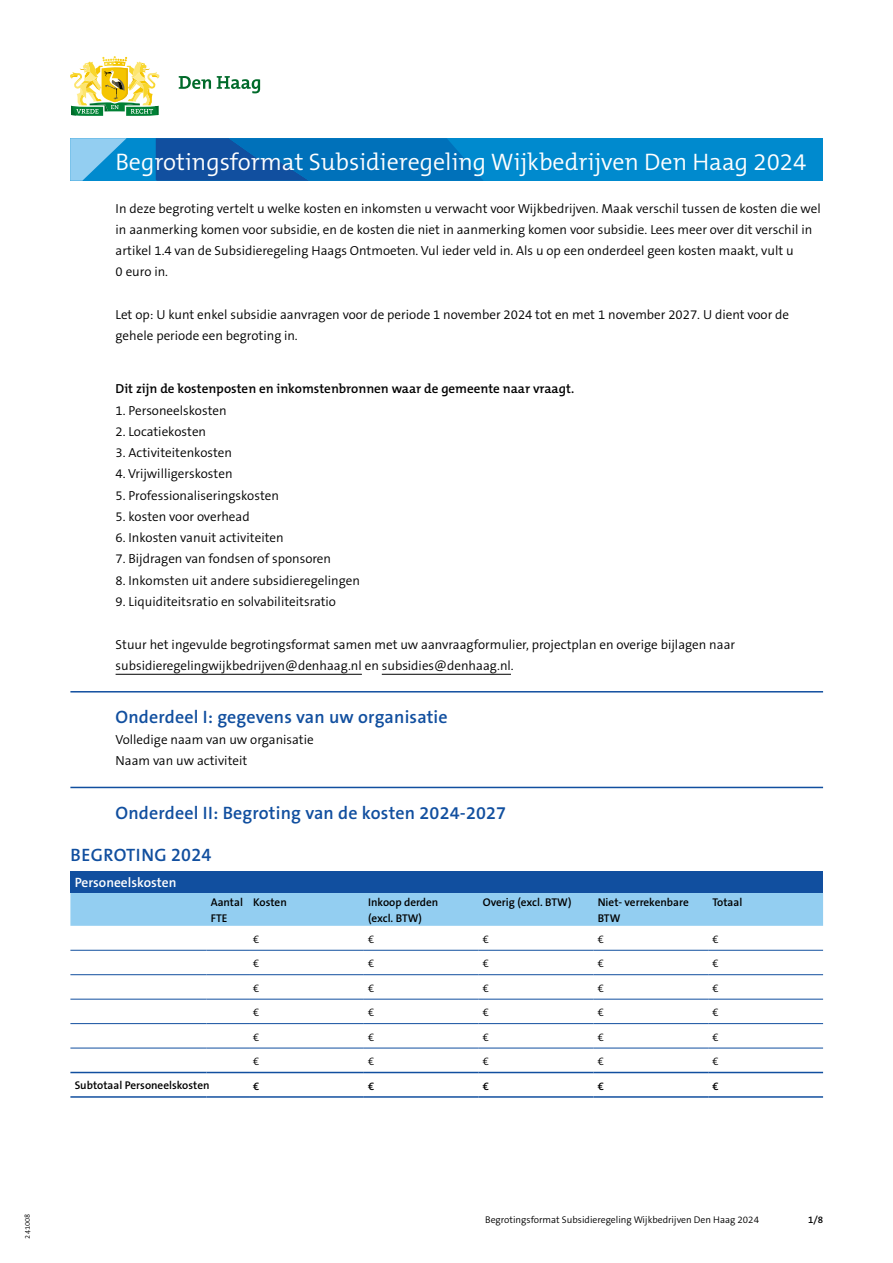
<style>
.page{position:relative;width:893px;height:1263px;background:#fff}
.page>*{position:absolute;margin:0;border:0;box-sizing:border-box;transform-origin:0 0}
.Form_Titel{font:300 24px "The Mix B W4";color:#fff}
.Form_Vraag_Titel{font:600 18px "The Sans B W6";letter-spacing:.01em;color:#114f9f}
.Tabel_kop{font:600 18px "The Sans B W6";letter-spacing:.025em;color:#114f9f}
.Tabel_kop_diap{font:600 13.5px "The Sans B W6";color:#fff}
.Form_Brood_Antwoord{font:300 13.2px/21.3px "The Sans B W4";color:#000}
.Form_Subvraag_Titel{font:600 13.2px "The Mix B W6";color:#000}
.Tabel_tussenkop{font:600 11.25px/15.9px "The Sans B W6";color:#000}
.Tabel_plat{font:300 11.25px "The Sans B W4";color:#000}
.Tabel_plat_vet{font:600 11.25px "The Sans B W6";color:#000}
.t1{font:300 9.75px "The Sans B W4";color:#000}
.t2{font:600 9.75px "The Sans B W6";color:#000}
</style>
<div class="page">
<div style="left:70px;top:138px;width:752px;height:43px;background:#008ace"></div>
<svg style="left:70px;top:138px;width:413px;height:43px"></svg>
<svg style="left:179px;top:76px;width:81px;height:17px"></svg>
<svg style="left:70px;top:56px;width:90px;height:60px"></svg>
<hr style="left:116px;top:674px;width:246px;height:1px;background:#000">
<hr style="left:382px;top:674px;width:129px;height:1px;background:#000">
<hr style="left:70px;top:691px;width:753px;height:1px;background:#114f9f">
<hr style="left:70px;top:787px;width:753px;height:1px;background:#114f9f">
<div style="left:70px;top:872px;width:753px;height:21px;background:#114f9f"></div>
<div style="left:70px;top:893px;width:753px;height:33px;background:#93cef1"></div>
<hr style="left:70px;top:950px;width:136px;height:1px;background:#114f9f">
<hr style="left:206px;top:950px;width:43px;height:1px;background:#114f9f">
<hr style="left:249px;top:950px;width:115px;height:1px;background:#114f9f">
<hr style="left:364px;top:950px;width:115px;height:1px;background:#114f9f">
<hr style="left:479px;top:950px;width:114px;height:1px;background:#114f9f">
<hr style="left:593px;top:950px;width:115px;height:1px;background:#114f9f">
<hr style="left:708px;top:950px;width:115px;height:1px;background:#114f9f">
<hr style="left:70px;top:974px;width:136px;height:1px;background:#114f9f">
<hr style="left:206px;top:974px;width:43px;height:1px;background:#114f9f">
<hr style="left:249px;top:974px;width:115px;height:1px;background:#114f9f">
<hr style="left:364px;top:974px;width:115px;height:1px;background:#114f9f">
<hr style="left:479px;top:974px;width:114px;height:1px;background:#114f9f">
<hr style="left:593px;top:974px;width:115px;height:1px;background:#114f9f">
<hr style="left:708px;top:974px;width:115px;height:1px;background:#114f9f">
<hr style="left:70px;top:999px;width:136px;height:1px;background:#114f9f">
<hr style="left:206px;top:999px;width:43px;height:1px;background:#114f9f">
<hr style="left:249px;top:999px;width:115px;height:1px;background:#114f9f">
<hr style="left:364px;top:999px;width:115px;height:1px;background:#114f9f">
<hr style="left:479px;top:999px;width:114px;height:1px;background:#114f9f">
<hr style="left:593px;top:999px;width:115px;height:1px;background:#114f9f">
<hr style="left:708px;top:999px;width:115px;height:1px;background:#114f9f">
<hr style="left:70px;top:1023px;width:136px;height:1px;background:#114f9f">
<hr style="left:206px;top:1023px;width:43px;height:1px;background:#114f9f">
<hr style="left:249px;top:1023px;width:115px;height:1px;background:#114f9f">
<hr style="left:364px;top:1023px;width:115px;height:1px;background:#114f9f">
<hr style="left:479px;top:1023px;width:114px;height:1px;background:#114f9f">
<hr style="left:593px;top:1023px;width:115px;height:1px;background:#114f9f">
<hr style="left:708px;top:1023px;width:115px;height:1px;background:#114f9f">
<hr style="left:70px;top:1048px;width:136px;height:1px;background:#114f9f">
<hr style="left:206px;top:1048px;width:43px;height:1px;background:#114f9f">
<hr style="left:249px;top:1048px;width:115px;height:1px;background:#114f9f">
<hr style="left:364px;top:1048px;width:115px;height:1px;background:#114f9f">
<hr style="left:479px;top:1048px;width:114px;height:1px;background:#114f9f">
<hr style="left:593px;top:1048px;width:115px;height:1px;background:#114f9f">
<hr style="left:708px;top:1048px;width:115px;height:1px;background:#114f9f">
<hr style="left:70px;top:1072px;width:136px;height:1px;background:#114f9f">
<hr style="left:206px;top:1072px;width:43px;height:1px;background:#114f9f">
<hr style="left:249px;top:1072px;width:115px;height:1px;background:#114f9f">
<hr style="left:364px;top:1072px;width:115px;height:1px;background:#114f9f">
<hr style="left:479px;top:1072px;width:114px;height:1px;background:#114f9f">
<hr style="left:593px;top:1072px;width:115px;height:1px;background:#114f9f">
<hr style="left:708px;top:1072px;width:115px;height:1px;background:#114f9f">
<hr style="left:70px;top:1096px;width:136px;height:2px;background:#114f9f">
<hr style="left:206px;top:1096px;width:43px;height:2px;background:#114f9f">
<hr style="left:249px;top:1096px;width:115px;height:2px;background:#114f9f">
<hr style="left:364px;top:1096px;width:115px;height:2px;background:#114f9f">
<hr style="left:479px;top:1096px;width:114px;height:2px;background:#114f9f">
<hr style="left:593px;top:1096px;width:115px;height:2px;background:#114f9f">
<hr style="left:708px;top:1096px;width:115px;height:2px;background:#114f9f">
<h1 class="Form_Titel" style="left:115px;top:147px;width:692px">Begrotingsformat Subsidieregeling Wijkbedrijven Den Haag 2024</h1>
<p class="Form_Brood_Antwoord" style="left:116px;top:198px;width:707px">In deze begroting vertelt u welke kosten en inkomsten u verwacht voor Wijkbedrijven. Maak verschil tussen de kosten die wel in aanmerking komen voor subsidie, en de kosten die niet in aanmerking komen voor subsidie. Lees meer over dit verschil in artikel 1.4 van de Subsidieregeling Haags Ontmoeten. Vul ieder veld in. Als u op een onderdeel geen kosten maakt, vult u<br>0 euro in.</p>
<p class="Form_Brood_Antwoord" style="left:116px;top:304px;width:675px">Let op: U kunt enkel subsidie aanvragen voor de periode 1 november 2024 tot en met 1 november 2027. U dient voor de gehele periode een begroting in.</p>
<h2 class="Form_Subvraag_Titel" style="left:116px;top:380px;width:460px">Dit zijn de kostenposten en inkomstenbronnen waar de gemeente naar vraagt.</h2>
<p class="Form_Brood_Antwoord" style="left:116px;top:400px;width:113px">1. Personeelskosten</p>
<p class="Form_Brood_Antwoord" style="left:116px;top:421px;width:92px">2. Locatiekosten</p>
<p class="Form_Brood_Antwoord" style="left:116px;top:442px;width:118px">3. Activiteitenkosten</p>
<p class="Form_Brood_Antwoord" style="left:116px;top:463px;width:119px">4. Vrijwilligerskosten</p>
<p class="Form_Brood_Antwoord" style="left:116px;top:485px;width:165px">5. Professionaliseringskosten</p>
<p class="Form_Brood_Antwoord" style="left:116px;top:506px;width:136px">5. kosten voor overhead</p>
<p class="Form_Brood_Antwoord" style="left:116px;top:527px;width:170px">6. Inkosten vanuit activiteiten</p>
<p class="Form_Brood_Antwoord" style="left:116px;top:548px;width:217px">7. Bijdragen van fondsen of sponsoren</p>
<p class="Form_Brood_Antwoord" style="left:116px;top:570px;width:246px">8. Inkomsten uit andere subsidieregelingen</p>
<p class="Form_Brood_Antwoord" style="left:116px;top:591px;width:222px">9. Liquiditeitsratio en solvabiliteitsratio</p>
<p class="Form_Brood_Antwoord" style="left:116px;top:633px;width:621px">Stuur het ingevulde begrotingsformat samen met uw aanvraagformulier, projectplan en overige bijlagen naar subsidieregelingwijkbedrijven@denhaag.nl en subsidies@denhaag.nl.</p>
<p class="Form_Vraag_Titel" style="left:116px;top:705px;width:334px">Onderdeel I: gegevens van uw organisatie</p>
<p class="Form_Brood_Antwoord" style="left:116px;top:729px;width:200px">Volledige naam van uw organisatie</p>
<p class="Form_Brood_Antwoord" style="left:116px;top:750px;width:133px">Naam van uw activiteit</p>
<p class="Form_Vraag_Titel" style="left:116px;top:801px;width:392px">Onderdeel II: Begroting van de kosten 2024-2027</p>
<p class="Tabel_kop" style="left:71px;top:843px;width:142px">BEGROTING 2024</p>
<p class="Tabel_kop_diap" style="left:75px;top:874px;width:103px">Personeelskosten</p>
<p class="Tabel_tussenkop" style="left:211px;top:894px;width:34px">Aantal<br>FTE</p>
<p class="Tabel_tussenkop" style="left:253px;top:894px;width:35px">Kosten</p>
<p class="Tabel_tussenkop" style="left:368px;top:894px;width:72px">Inkoop derden (excl. BTW)</p>
<p class="Tabel_tussenkop" style="left:483px;top:894px;width:90px">Overig (excl. BTW)</p>
<p class="Tabel_tussenkop" style="left:598px;top:894px;width:93px">Niet- verrekenbare<br>BTW</p>
<p class="Tabel_tussenkop" style="left:712px;top:894px;width:31px">Totaal</p>
<p class="Tabel_plat" style="left:253px;top:932px;width:8px">€</p>
<p class="Tabel_plat" style="left:368px;top:932px;width:8px">€</p>
<p class="Tabel_plat" style="left:483px;top:932px;width:8px">€</p>
<p class="Tabel_plat" style="left:598px;top:932px;width:8px">€</p>
<p class="Tabel_plat" style="left:712px;top:932px;width:8px">€</p>
<p class="Tabel_plat" style="left:253px;top:956px;width:8px">€</p>
<p class="Tabel_plat" style="left:368px;top:956px;width:8px">€</p>
<p class="Tabel_plat" style="left:483px;top:956px;width:8px">€</p>
<p class="Tabel_plat" style="left:598px;top:956px;width:8px">€</p>
<p class="Tabel_plat" style="left:712px;top:956px;width:8px">€</p>
<p class="Tabel_plat" style="left:253px;top:981px;width:8px">€</p>
<p class="Tabel_plat" style="left:368px;top:981px;width:8px">€</p>
<p class="Tabel_plat" style="left:483px;top:981px;width:8px">€</p>
<p class="Tabel_plat" style="left:598px;top:981px;width:8px">€</p>
<p class="Tabel_plat" style="left:712px;top:981px;width:8px">€</p>
<p class="Tabel_plat" style="left:253px;top:1005px;width:8px">€</p>
<p class="Tabel_plat" style="left:368px;top:1005px;width:8px">€</p>
<p class="Tabel_plat" style="left:483px;top:1005px;width:8px">€</p>
<p class="Tabel_plat" style="left:598px;top:1005px;width:8px">€</p>
<p class="Tabel_plat" style="left:712px;top:1005px;width:8px">€</p>
<p class="Tabel_plat" style="left:253px;top:1030px;width:8px">€</p>
<p class="Tabel_plat" style="left:368px;top:1030px;width:8px">€</p>
<p class="Tabel_plat" style="left:483px;top:1030px;width:8px">€</p>
<p class="Tabel_plat" style="left:598px;top:1030px;width:8px">€</p>
<p class="Tabel_plat" style="left:712px;top:1030px;width:8px">€</p>
<p class="Tabel_plat" style="left:253px;top:1054px;width:8px">€</p>
<p class="Tabel_plat" style="left:368px;top:1054px;width:8px">€</p>
<p class="Tabel_plat" style="left:483px;top:1054px;width:8px">€</p>
<p class="Tabel_plat" style="left:598px;top:1054px;width:8px">€</p>
<p class="Tabel_plat" style="left:712px;top:1054px;width:8px">€</p>
<p class="Tabel_plat_vet" style="left:75px;top:1078px;width:136px">Subtotaal Personeelskosten</p>
<p class="Tabel_plat_vet" style="left:253px;top:1079px;width:8px">€</p>
<p class="Tabel_plat_vet" style="left:368px;top:1079px;width:8px">€</p>
<p class="Tabel_plat_vet" style="left:483px;top:1079px;width:8px">€</p>
<p class="Tabel_plat_vet" style="left:598px;top:1079px;width:8px">€</p>
<p class="Tabel_plat_vet" style="left:712px;top:1079px;width:8px">€</p>
<p class="t1" style="left:485px;top:1213px;width:275px">Begrotingsformat Subsidieregeling Wijkbedrijven Den Haag 2024</p>
<p class="t2" style="left:808px;top:1213px;width:17px">1/8</p>
</div>
